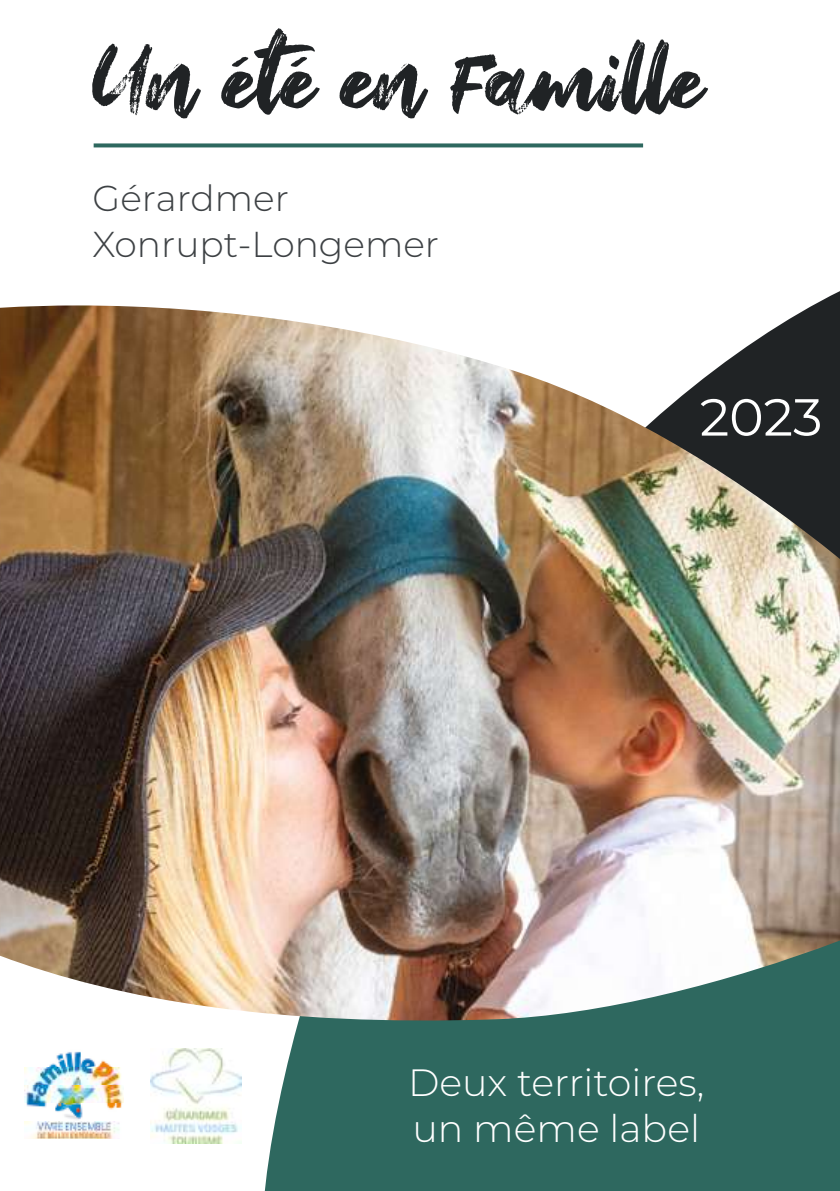
<style>
.page{position:relative;width:840px;height:1191px;background:#fff}
.page>*{position:absolute;margin:0;border:0;box-sizing:border-box;transform-origin:0 0}
.t1{font:96px "Hey October";letter-spacing:.015em;color:#202325}
.t2{font:52px "Montserrat";color:#fff}
.t3{font:300 38px/45.6px "Montserrat";color:#fff}
.t4{font:300 36px/46px "Montserrat";color:#3d4144}
.s1{font-size:78px}
</style>
<div class="page">
<svg style="left:169px;top:1026px;width:670px;height:165px;background:#447870"></svg>
<img style="left:0;top:305px;width:839px;height:721px">
<img style="left:24px;top:1051px;width:100px;height:88px">
<svg style="left:94px;top:143px;width:548px;height:4px;background:#457971"></svg>
<img style="left:150px;top:1048px;width:91px;height:95px">
<h1 class="t1" style="left:92px;top:25px;width:612px">Un été en <span class="s1">F</span>amille</h1>
<p class="t4" style="left:92px;top:174px;width:348px">Gérardmer<br>Xonrupt-Longemer</p>
<h2 class="t2" style="left:699px;top:381px;width:124px">2023</h2>
<p class="t3" style="left:408px;top:1058px;width:298px">Deux territoires, un même label</p>
</div>
